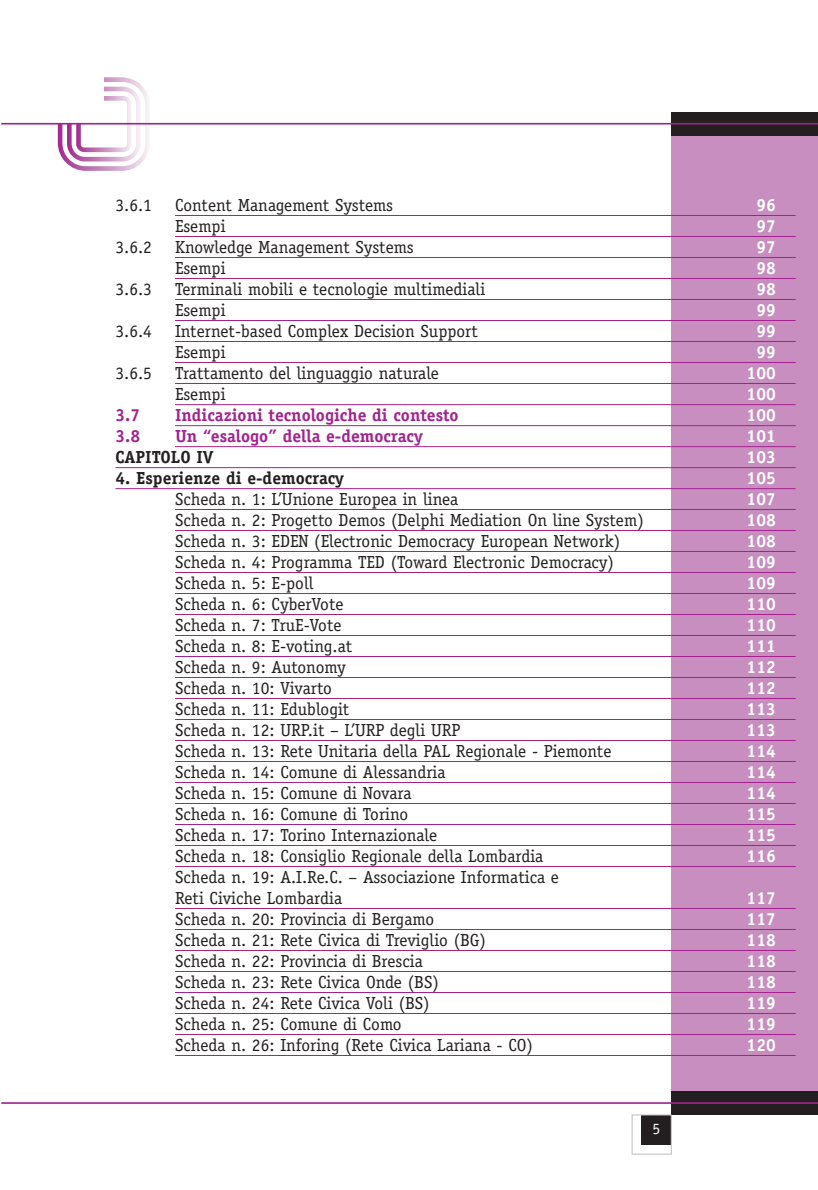
<style>
.page{position:relative;width:818px;height:1190px;background:#fff}
.page>*{position:absolute;margin:0;border:0;box-sizing:border-box;transform-origin:0 0}
.t1{font:17.5px/21px "Officina Serif";color:#231f20}
.t2{font:700 17.5px "Officina Serif";color:#fff}
.t3{font:700 17.5px "Officina Serif";color:#a2238e}
.t4{font:700 17.5px "Officina Serif";color:#231f20}
.t5{font:15.75px "Officina Serif";color:#fff}
</style>
<div class="page">
<svg style="left:58px;top:77px;width:92px;height:94px"></svg>
<div style="left:62px;top:82px;width:83px;height:84px;background:#fff;border-radius:23px"></div>
<svg style="left:67px;top:87px;width:74px;height:75px"></svg>
<div style="left:72px;top:91px;width:64px;height:66px;background:#fff;border-radius:13px"></div>
<svg style="left:76px;top:96px;width:55px;height:56px"></svg>
<div style="left:81px;top:101px;width:46px;height:46px;background:#fff;border-radius:3px"></div>
<div style="left:53px;top:74px;width:51px;height:50px;background:#fff"></div>
<div style="left:671px;top:124px;width:146px;height:979px;background:#c78ebf"></div>
<div style="left:671px;top:112px;width:146px;height:23px;background:#231f20"></div>
<hr style="left:1px;top:123px;width:816px;height:2px;background:#a2238e">
<div style="left:671px;top:1091px;width:146px;height:24px;background:#231f20"></div>
<hr style="left:1px;top:1102px;width:816px;height:2px;background:#a2238e">
<div style="left:641px;top:1115px;width:30px;height:29px;background:#231f20"></div>
<div style="left:631px;top:1115px;width:40px;height:39px;border:1px solid #bcbdc0"></div>
<hr style="left:175px;top:215px;width:620px;height:1px;background:#a2238e">
<hr style="left:175px;top:236px;width:620px;height:1px;background:#a2238e">
<hr style="left:175px;top:257px;width:620px;height:1px;background:#a2238e">
<hr style="left:175px;top:278px;width:620px;height:1px;background:#a2238e">
<hr style="left:175px;top:299px;width:620px;height:1px;background:#a2238e">
<hr style="left:175px;top:320px;width:620px;height:1px;background:#a2238e">
<hr style="left:175px;top:341px;width:620px;height:1px;background:#a2238e">
<hr style="left:175px;top:362px;width:620px;height:1px;background:#a2238e">
<hr style="left:175px;top:383px;width:620px;height:1px;background:#a2238e">
<hr style="left:175px;top:404px;width:620px;height:1px;background:#a2238e">
<hr style="left:175px;top:425px;width:620px;height:1px;background:#a2238e">
<hr style="left:175px;top:446px;width:620px;height:1px;background:#a2238e">
<hr style="left:115px;top:467px;width:680px;height:1px;background:#a2238e">
<hr style="left:115px;top:488px;width:680px;height:1px;background:#a2238e">
<hr style="left:175px;top:509px;width:620px;height:1px;background:#a2238e">
<hr style="left:175px;top:530px;width:620px;height:1px;background:#a2238e">
<hr style="left:175px;top:551px;width:620px;height:1px;background:#a2238e">
<hr style="left:175px;top:572px;width:620px;height:1px;background:#a2238e">
<hr style="left:175px;top:593px;width:620px;height:1px;background:#a2238e">
<hr style="left:175px;top:614px;width:620px;height:1px;background:#a2238e">
<hr style="left:175px;top:635px;width:620px;height:1px;background:#a2238e">
<hr style="left:175px;top:656px;width:620px;height:1px;background:#a2238e">
<hr style="left:175px;top:677px;width:620px;height:1px;background:#a2238e">
<hr style="left:175px;top:698px;width:620px;height:1px;background:#a2238e">
<hr style="left:175px;top:719px;width:620px;height:1px;background:#a2238e">
<hr style="left:175px;top:740px;width:620px;height:1px;background:#a2238e">
<hr style="left:175px;top:761px;width:620px;height:1px;background:#a2238e">
<hr style="left:175px;top:782px;width:620px;height:1px;background:#a2238e">
<hr style="left:175px;top:803px;width:620px;height:1px;background:#a2238e">
<hr style="left:175px;top:824px;width:620px;height:1px;background:#a2238e">
<hr style="left:175px;top:845px;width:620px;height:1px;background:#a2238e">
<hr style="left:175px;top:866px;width:620px;height:1px;background:#a2238e">
<hr style="left:175px;top:908px;width:620px;height:1px;background:#a2238e">
<hr style="left:175px;top:929px;width:620px;height:1px;background:#a2238e">
<hr style="left:175px;top:950px;width:620px;height:1px;background:#a2238e">
<hr style="left:175px;top:971px;width:620px;height:1px;background:#a2238e">
<hr style="left:175px;top:992px;width:620px;height:1px;background:#a2238e">
<hr style="left:175px;top:1013px;width:620px;height:1px;background:#a2238e">
<hr style="left:175px;top:1034px;width:620px;height:1px;background:#a2238e">
<hr style="left:175px;top:1055px;width:620px;height:1px;background:#a2238e">
<p class="t1" style="left:115px;top:196px;width:38px">3.6.1</p>
<p class="t1" style="left:175px;top:196px;width:219px">Content Management Systems</p>
<p class="t2" style="left:756px;top:198px;width:21px">96</p>
<p class="t1" style="left:175px;top:217px;width:52px">Esempi</p>
<p class="t2" style="left:756px;top:219px;width:21px">97</p>
<p class="t1" style="left:115px;top:238px;width:38px">3.6.2</p>
<p class="t1" style="left:175px;top:238px;width:240px">Knowledge Management Systems</p>
<p class="t2" style="left:756px;top:240px;width:21px">97</p>
<p class="t1" style="left:175px;top:259px;width:52px">Esempi</p>
<p class="t2" style="left:756px;top:261px;width:21px">98</p>
<p class="t1" style="left:115px;top:280px;width:38px">3.6.3</p>
<p class="t1" style="left:175px;top:280px;width:311px">Terminali mobili e tecnologie multimediali</p>
<p class="t2" style="left:756px;top:282px;width:21px">98</p>
<p class="t1" style="left:175px;top:301px;width:52px">Esempi</p>
<p class="t2" style="left:756px;top:303px;width:21px">99</p>
<p class="t1" style="left:115px;top:322px;width:38px">3.6.4</p>
<p class="t1" style="left:175px;top:322px;width:304px">Internet-based Complex Decision Support</p>
<p class="t2" style="left:756px;top:324px;width:21px">99</p>
<p class="t1" style="left:175px;top:343px;width:52px">Esempi</p>
<p class="t2" style="left:756px;top:345px;width:21px">99</p>
<p class="t1" style="left:115px;top:364px;width:38px">3.6.5</p>
<p class="t1" style="left:175px;top:364px;width:265px">Trattamento del linguaggio naturale</p>
<p class="t2" style="left:746px;top:366px;width:31px">100</p>
<p class="t1" style="left:175px;top:385px;width:52px">Esempi</p>
<p class="t2" style="left:746px;top:387px;width:31px">100</p>
<p class="t3" style="left:115px;top:408px;width:26px">3.7</p>
<p class="t3" style="left:175px;top:408px;width:285px">Indicazioni tecnologiche di contesto</p>
<p class="t2" style="left:746px;top:408px;width:31px">100</p>
<p class="t3" style="left:115px;top:429px;width:26px">3.8</p>
<p class="t3" style="left:175px;top:429px;width:249px">Un “esalogo” della e-democracy</p>
<p class="t2" style="left:746px;top:429px;width:31px">101</p>
<p class="t4" style="left:115px;top:450px;width:100px">CAPITOLO IV</p>
<p class="t2" style="left:746px;top:450px;width:31px">103</p>
<p class="t4" style="left:115px;top:471px;width:230px">4. Esperienze di e-democracy</p>
<p class="t2" style="left:746px;top:471px;width:31px">105</p>
<p class="t1" style="left:175px;top:490px;width:285px">Scheda n. 1: L’Unione Europea in linea</p>
<p class="t2" style="left:746px;top:492px;width:31px">107</p>
<p class="t1" style="left:175px;top:511px;width:470px">Scheda n. 2: Progetto Demos (Delphi Mediation On line System)</p>
<p class="t2" style="left:746px;top:513px;width:31px">108</p>
<p class="t1" style="left:175px;top:532px;width:447px">Scheda n. 3: EDEN (Electronic Democracy European Network)</p>
<p class="t2" style="left:746px;top:534px;width:31px">108</p>
<p class="t1" style="left:175px;top:553px;width:440px">Scheda n. 4: Programma TED (Toward Electronic Democracy)</p>
<p class="t2" style="left:746px;top:555px;width:31px">109</p>
<p class="t1" style="left:175px;top:574px;width:140px">Scheda n. 5: E-poll</p>
<p class="t2" style="left:746px;top:576px;width:31px">109</p>
<p class="t1" style="left:175px;top:595px;width:170px">Scheda n. 6: CyberVote</p>
<p class="t2" style="left:746px;top:597px;width:31px">110</p>
<p class="t1" style="left:175px;top:616px;width:168px">Scheda n. 7: TruE-Vote</p>
<p class="t2" style="left:746px;top:618px;width:31px">110</p>
<p class="t1" style="left:175px;top:637px;width:179px">Scheda n. 8: E-voting.at</p>
<p class="t2" style="left:746px;top:639px;width:31px">111</p>
<p class="t1" style="left:175px;top:658px;width:172px">Scheda n. 9: Autonomy</p>
<p class="t2" style="left:746px;top:660px;width:31px">112</p>
<p class="t1" style="left:175px;top:679px;width:158px">Scheda n. 10: Vivarto</p>
<p class="t2" style="left:746px;top:681px;width:31px">112</p>
<p class="t1" style="left:175px;top:700px;width:176px">Scheda n. 11: Edublogit</p>
<p class="t2" style="left:746px;top:702px;width:31px">113</p>
<p class="t1" style="left:175px;top:721px;width:286px">Scheda n. 12: URP.it – L’URP degli URP</p>
<p class="t2" style="left:746px;top:723px;width:31px">113</p>
<p class="t1" style="left:175px;top:742px;width:438px">Scheda n. 13: Rete Unitaria della PAL Regionale - Piemonte</p>
<p class="t2" style="left:746px;top:744px;width:31px">114</p>
<p class="t1" style="left:175px;top:763px;width:272px">Scheda n. 14: Comune di Alessandria</p>
<p class="t2" style="left:746px;top:765px;width:31px">114</p>
<p class="t1" style="left:175px;top:784px;width:238px">Scheda n. 15: Comune di Novara</p>
<p class="t2" style="left:746px;top:786px;width:31px">114</p>
<p class="t1" style="left:175px;top:805px;width:235px">Scheda n. 16: Comune di Torino</p>
<p class="t2" style="left:746px;top:807px;width:31px">115</p>
<p class="t1" style="left:175px;top:826px;width:263px">Scheda n. 17: Torino Internazionale</p>
<p class="t2" style="left:746px;top:828px;width:31px">115</p>
<p class="t1" style="left:175px;top:847px;width:370px">Scheda n. 18: Consiglio Regionale della Lombardia</p>
<p class="t2" style="left:746px;top:849px;width:31px">116</p>
<p class="t1" style="left:175px;top:868px;width:385px">Scheda n. 19: A.I.Re.C. – Associazione Informatica e<br>Reti Civiche Lombardia</p>
<p class="t2" style="left:746px;top:891px;width:31px">117</p>
<p class="t1" style="left:175px;top:910px;width:260px">Scheda n. 20: Provincia di Bergamo</p>
<p class="t2" style="left:746px;top:912px;width:31px">117</p>
<p class="t1" style="left:175px;top:931px;width:312px">Scheda n. 21: Rete Civica di Treviglio (BG)</p>
<p class="t2" style="left:746px;top:933px;width:31px">118</p>
<p class="t1" style="left:175px;top:952px;width:249px">Scheda n. 22: Provincia di Brescia</p>
<p class="t2" style="left:746px;top:954px;width:31px">118</p>
<p class="t1" style="left:175px;top:973px;width:265px">Scheda n. 23: Rete Civica Onde (BS)</p>
<p class="t2" style="left:746px;top:975px;width:31px">118</p>
<p class="t1" style="left:175px;top:994px;width:256px">Scheda n. 24: Rete Civica Voli (BS)</p>
<p class="t2" style="left:746px;top:996px;width:31px">119</p>
<p class="t1" style="left:175px;top:1015px;width:228px">Scheda n. 25: Comune di Como</p>
<p class="t2" style="left:746px;top:1017px;width:31px">119</p>
<p class="t1" style="left:175px;top:1036px;width:359px">Scheda n. 26: Inforing (Rete Civica Lariana - CO)</p>
<p class="t2" style="left:746px;top:1038px;width:31px">120</p>
<p class="t5" style="left:652px;top:1122px;width:9px">5</p>
</div>
